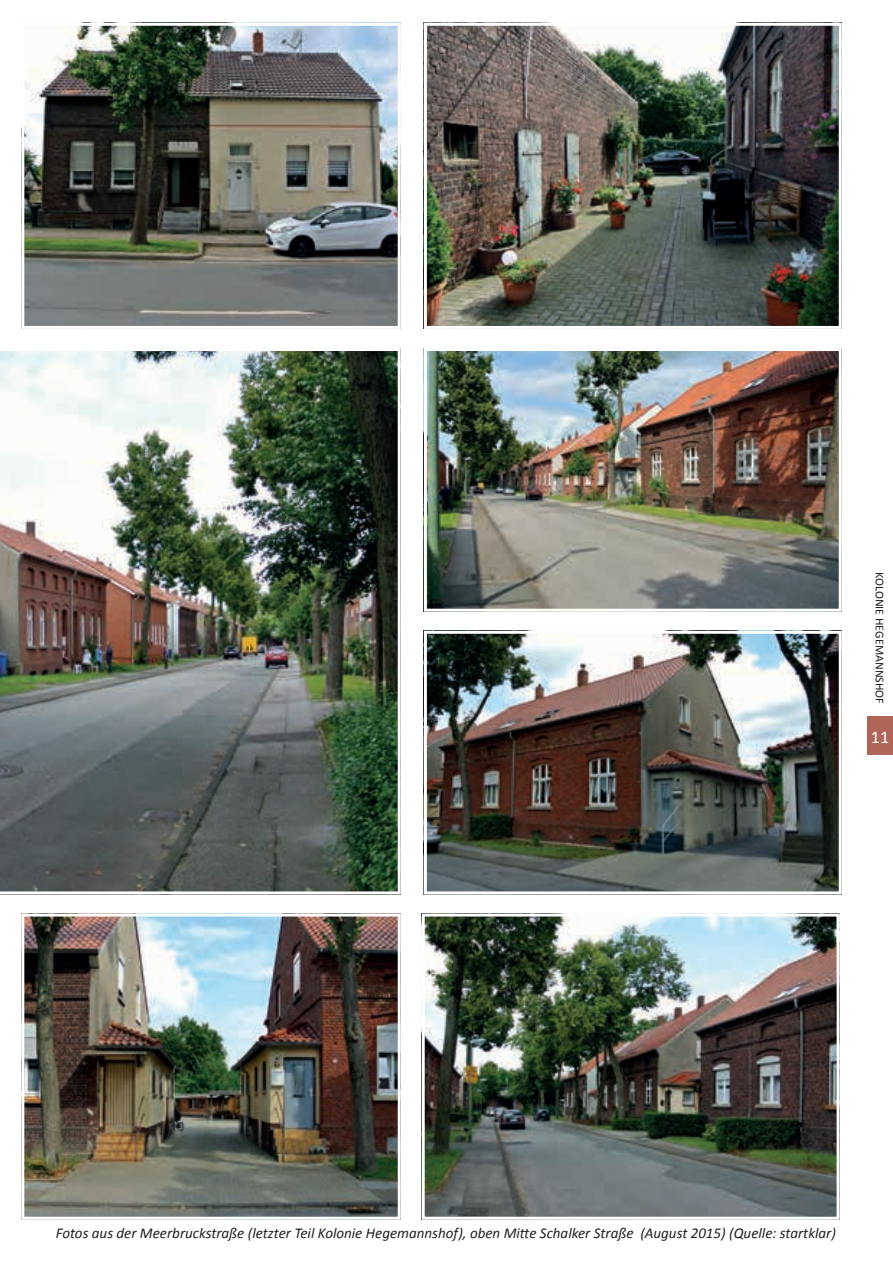
<style>
.page{position:relative;width:893px;height:1263px;background:#fff}
.page>*{position:absolute;margin:0;border:0;box-sizing:border-box;transform-origin:0 0}
.t1{font:18px "Calibri";color:#fff}
.t2{font:italic 15px "Calibri";color:#231f20}
.t3{font:12px "Calibri";color:#231f20}
</style>
<div class="page">
<img style="left:0;top:348px;width:401px;height:546px">
<img style="left:25px;top:27px;width:372px;height:298px">
<div style="left:21px;top:23px;width:380px;height:306px;border:3px solid #fff"></div>
<img style="left:428px;top:352px;width:410px;height:256px">
<div style="left:424px;top:348px;width:418px;height:264px;border:3px solid #fff"></div>
<img style="left:428px;top:27px;width:410px;height:298px">
<div style="left:424px;top:23px;width:418px;height:306px;border:3px solid #fff"></div>
<img style="left:25px;top:917px;width:372px;height:299px">
<div style="left:21px;top:913px;width:380px;height:307px;border:3px solid #fff"></div>
<img style="left:426px;top:917px;width:410px;height:299px">
<div style="left:422px;top:913px;width:418px;height:307px;border:3px solid #fff"></div>
<img style="left:428px;top:635px;width:410px;height:255px">
<div style="left:424px;top:631px;width:418px;height:263px;border:3px solid #fff"></div>
<div style="left:867px;top:717px;width:26px;height:38px;background:#af6658"></div>
<p class="t3" style="left:887px;top:572px;width:133px;rotate:90deg">KOLONIE HEGEMANNSHOF</p>
<p class="t1" style="left:871px;top:725px;width:20px">11</p>
<p class="t2" style="left:56px;top:1224px;width:782px">Fotos aus der Meerbruckstraße (letzter Teil Kolonie Hegemannshof), oben Mitte Schalker Straße (August 2015) (Quelle: startklar)</p>
</div>
